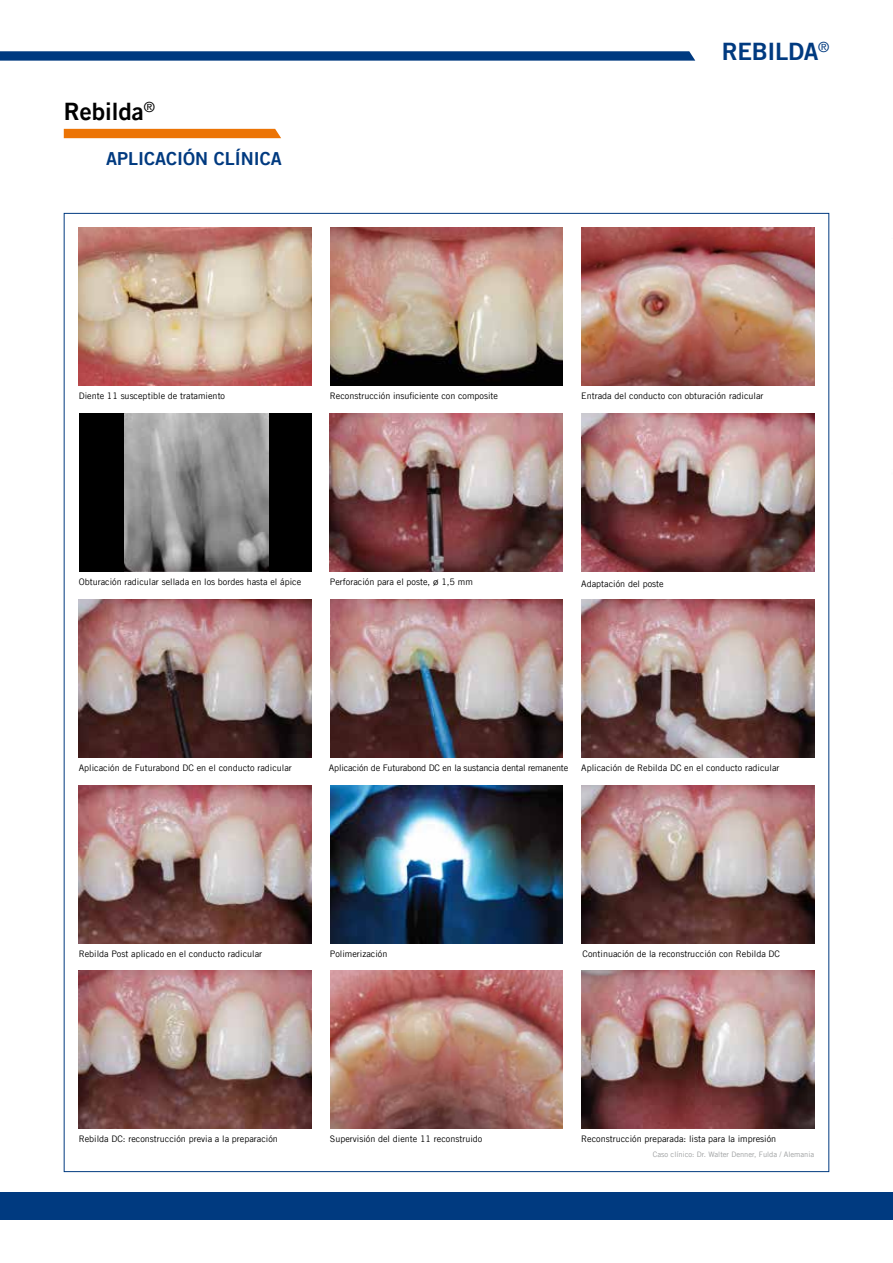
<style>
.page{position:relative;width:893px;height:1263px;background:#fff}
.page>*{position:absolute;margin:0;border:0;box-sizing:border-box;transform-origin:0 0}
.t1{font:24px "Trade Gothic LT Com Bd 2";letter-spacing:-.015em;color:#003a80}
.t2{font:24px "Trade Gothic LT Com Bd 2";color:#000}
.t3{font:18px "Trade Gothic LT Com Bd 2";color:#003a80}
.t4{font:9px "Trade Gothic LT Com";color:#000}
.t5{font:7.5px "Trade Gothic LT Com";color:#9c9e9f}
</style>
<div class="page">
<svg style="left:0;top:51px;width:695px;height:10px;background:#114788"></svg>
<div style="left:0;top:1192px;width:893px;height:28px;background:#003a80"></div>
<div style="left:64px;top:129px;width:217px;height:9px;background:#ec7405"></div>
<img style="left:330px;top:228px;width:233px;height:158px">
<img style="left:79px;top:227px;width:233px;height:159px">
<img style="left:581px;top:227px;width:233px;height:159px">
<img style="left:330px;top:785px;width:233px;height:158px">
<img style="left:79px;top:785px;width:233px;height:158px">
<img style="left:581px;top:785px;width:233px;height:158px">
<img style="left:581px;top:413px;width:233px;height:158px">
<img style="left:330px;top:413px;width:233px;height:158px">
<div style="left:79px;top:413px;width:233px;height:158px;background:#000"></div>
<img style="left:124px;top:413px;width:145px;height:158px">
<img style="left:330px;top:599px;width:233px;height:158px">
<img style="left:79px;top:599px;width:233px;height:158px">
<img style="left:581px;top:599px;width:233px;height:158px">
<img style="left:330px;top:971px;width:233px;height:158px">
<img style="left:79px;top:971px;width:233px;height:158px">
<img style="left:581px;top:971px;width:233px;height:158px">
<h1 class="t2" style="left:64px;top:97px;width:93px">Rebilda<sup>®</sup></h1>
<h2 class="t3" style="left:106px;top:147px;width:177px">APLICACIÓN CLÍNICA</h2>
<h1 class="t1" style="left:722px;top:37px;width:109px">REBILDA<sup>®</sup></h1>
<p class="t4" style="left:79px;top:390px;width:148px">Diente 11 susceptible de tratamiento</p>
<p class="t4" style="left:330px;top:390px;width:170px">Reconstrucción insuficiente con composite</p>
<p class="t4" style="left:581px;top:390px;width:184px">Entrada del conducto con obturación radicular</p>
<p class="t4" style="left:79px;top:576px;width:224px">Obturación radicular sellada en los bordes hasta el ápice</p>
<p class="t4" style="left:330px;top:576px;width:145px">Perforación para el poste, ø 1,5 mm</p>
<p class="t4" style="left:581px;top:579px;width:84px">Adaptación del poste</p>
<p class="t4" style="left:79px;top:762px;width:215px">Aplicación de Futurabond DC en el conducto radicular</p>
<p class="t4" style="left:329px;top:762px;width:241px">Aplicación de Futurabond DC en la sustancia dental remanente</p>
<p class="t4" style="left:581px;top:762px;width:200px">Aplicación de Rebilda DC en el conducto radicular</p>
<p class="t4" style="left:79px;top:948px;width:185px">Rebilda Post aplicado en el conducto radicular</p>
<p class="t4" style="left:330px;top:948px;width:59px">Polimerización</p>
<p class="t4" style="left:583px;top:948px;width:199px">Continuación de la reconstrucción con Rebilda DC</p>
<p class="t4" style="left:79px;top:1134px;width:201px">Rebilda DC: reconstrucción previa a la preparación</p>
<p class="t4" style="left:330px;top:1134px;width:154px">Supervisión del diente 11 reconstruido</p>
<p class="t4" style="left:581px;top:1134px;width:196px">Reconstrucción preparada: lista para la impresión</p>
<p class="t5" style="left:653px;top:1150px;width:163px">Caso clínico: Dr. Walter Denner, Fulda / Alemania</p>
</div>
